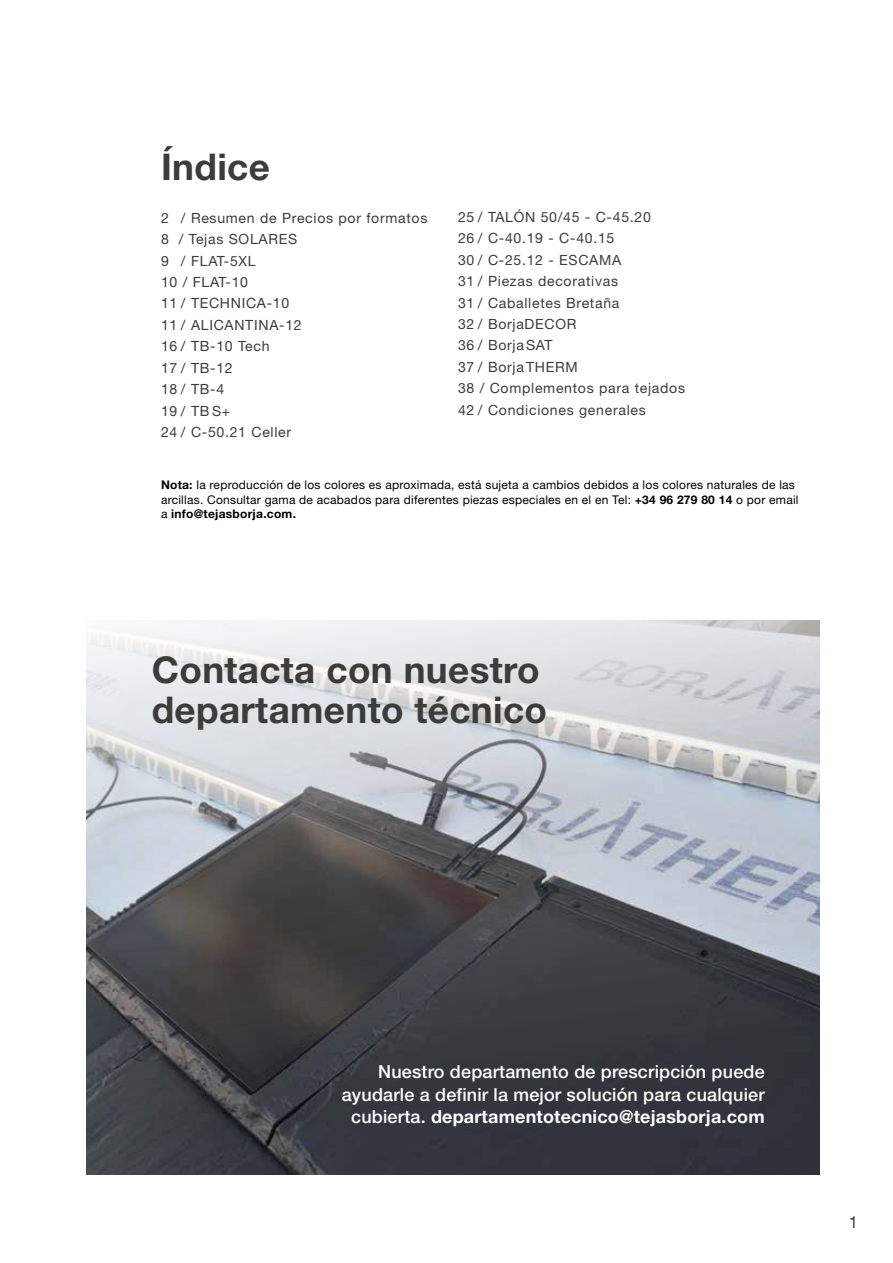
<style>
.page{position:relative;width:893px;height:1263px;background:#fff}
.page>*{position:absolute;margin:0;border:0;box-sizing:border-box;transform-origin:0 0}
.t1{font:700 36.9px/39.9px "Helvetica Neue LT Std";letter-spacing:.01em;color:#3c3c3b}
.t2{font:500 18px/22.5px "Helvetica Neue LT Std";letter-spacing:.01em;color:#fff;text-align:right}
.t3{font:16.5px "Helvetica Neue LT Std";color:#3c3c3b}
.t4{font:14.1px/21.5px "Helvetica Neue LT Std";letter-spacing:.05em;color:#3c3c3b}
.t5{font:12px/14.4px "Helvetica Neue LT Std";letter-spacing:.02em;color:#000}
.s1{font-weight:700}
</style>
<div class="page">
<img style="left:86px;top:621px;width:733px;height:554px">
<h1 class="t1" style="left:161px;top:146px;width:110px">Índice</h1>
<p class="t4" style="left:161px;top:207px;width:268px">2 / Resumen de Precios por formatos<br>8 / Tejas SOLARES<br>9 / FLAT-5XL<br>10 / FLAT-10<br>11 / TECHNICA-10<br>11 / ALICANTINA-12<br>16 / TB-10 Tech<br>17 / TB-12<br>18 / TB-4<br>19 / TB S+<br>24 / C-50.21 Celler</p>
<p class="t4" style="left:458px;top:206px;width:229px">25 / TALÓN 50/45 - C-45.20<br>26 / C-40.19 - C-40.15<br>30 / C-25.12 - ESCAMA<br>31 / Piezas decorativas<br>31 / Caballetes Bretaña<br>32 / BorjaDECOR<br>36 / BorjaSAT<br>37 / BorjaTHERM<br>38 / Complementos para tejados<br>42 / Condiciones generales</p>
<p class="t5" style="left:161px;top:477px;width:639px"><span class="s1">Nota:</span> la reproducción de los colores es aproximada, está sujeta a cambios debidos a los colores naturales de las arcillas. Consultar gama de acabados para diferentes piezas especiales en el en Tel: <span class="s1">+34 96 279 80 14</span> o por email a <span class="s1">info@tejasborja.com.</span></p>
<h1 class="t1" style="left:152px;top:649px;width:397px">Contacta con nuestro departamento técnico</h1>
<p class="t2" style="left:342px;top:1060px;width:424px">Nuestro departamento de prescripción puede ayudarle a definir la mejor solución para cualquier cubierta. <span class="s1">departamentotecnico@tejasborja.com</span></p>
<p class="t3" style="left:849px;top:1212px;width:11px">1</p>
</div>
